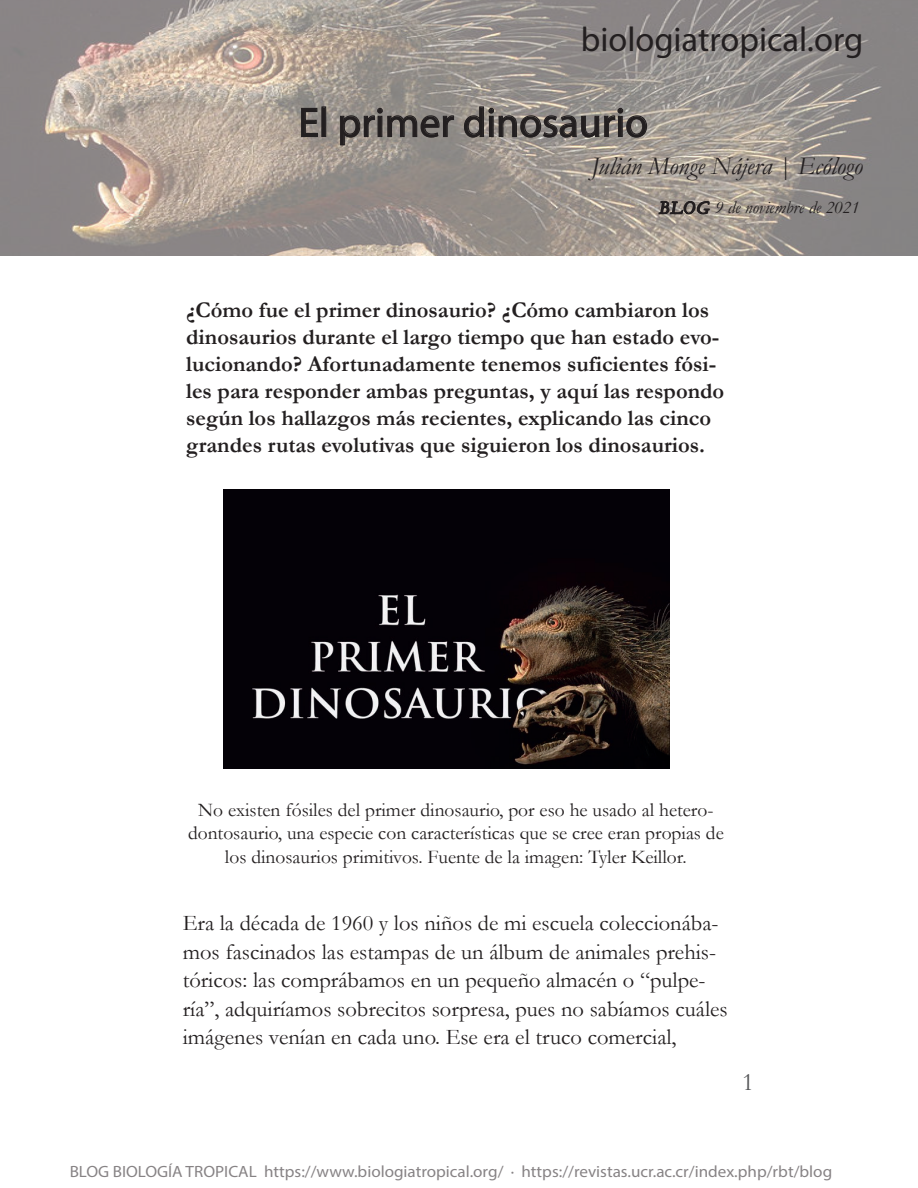
<style>
.page{position:relative;width:918px;height:1188px;background:#fff}
.page>*{position:absolute;margin:0;border:0;box-sizing:border-box;transform-origin:0 0}
.t1{font:41.7px "Myriad Pro";color:#231f20}
.t2{font:34.5px "Myriad Pro";color:#231f20}
.t3{font:italic 25.5px "Garamond";color:#231f20}
.t4{font:25.5px "Garamond";color:#57585a}
.t5{font:700 22.5px/27px "Garamond";color:#231f20}
.t6{font:22.5px/28.5px "Garamond";color:#231f20}
.t7{font:19.5px/23.4px "Garamond";color:#231f20;text-align:center}
.t8{font:italic 18px "Garamond";color:#231f20}
.t9{font:16.35px "Myriad Pro";color:#878385;scale:1.05 1}
</style>
<div class="page">
<img style="left:0;top:0;width:918px;height:255px">
<svg style="left:301px;top:107px;width:18px;height:31px"></svg>
<div style="left:321px;top:106px;width:5px;height:31px;border:1px solid #231f20"></div>
<svg style="left:339px;top:107px;width:116px;height:39px;background:#837e79"></svg>
<svg style="left:463px;top:106px;width:185px;height:32px;background:#88827d"></svg>
<svg style="left:658px;top:181px;width:53px;height:44px;background:#968e85"></svg>
<img style="left:224px;top:490px;width:445px;height:279px">
<h2 class="t2" style="left:581px;top:18px;width:284px">biologiatropical.org</h2>
<h1 class="t1" style="left:298px;top:97px;width:351px">El primer dinosaurio</h1>
<p class="t3" style="left:591px;top:149px;width:273px">Julián Monge Nájera | Ecólogo</p>
<p class="t8" style="left:659px;top:196px;width:202px">BLOG 9 de noviembre de 2021</p>
<p class="t5" style="left:186px;top:296px;width:540px">¿Cómo fue el primer dinosaurio? ¿Cómo cambiaron los dinosaurios durante el largo tiempo que han estado evo&shy;lucionando? Afortunadamente tenemos suficientes fósi&shy;les para responder ambas preguntas, y aquí las respondo según los hallazgos más recientes, explicando las cinco grandes rutas evolutivas que siguieron los dinosaurios.</p>
<p class="t7" style="left:188px;top:798px;width:537px">No existen fósiles del primer dinosaurio, por eso he usado al hetero&shy;dontosaurio, una especie con características que se cree eran propias de los dinosaurios primitivos. Fuente de la imagen: Tyler Keillor.</p>
<p class="t6" style="left:183px;top:908px;width:546px">Era la década de 1960 y los niños de mi escuela coleccionába&shy;mos fascinados las estampas de un álbum de animales prehis&shy;tóricos: las comprábamos en un pequeño almacén o “pulpe&shy;ría”, adquiríamos sobrecitos sorpresa, pues no sabíamos cuáles imágenes venían en cada uno. Ese era el truco comercial,</p>
<p class="t4" style="left:742px;top:1065px;width:13px">1</p>
<p class="t9" style="left:70px;top:1162px;width:728px">BLOG BIOLOGÍA TROPICAL https://www.biologiatropical.org/ · https://revistas.ucr.ac.cr/index.php/rbt/blog</p>
</div>
